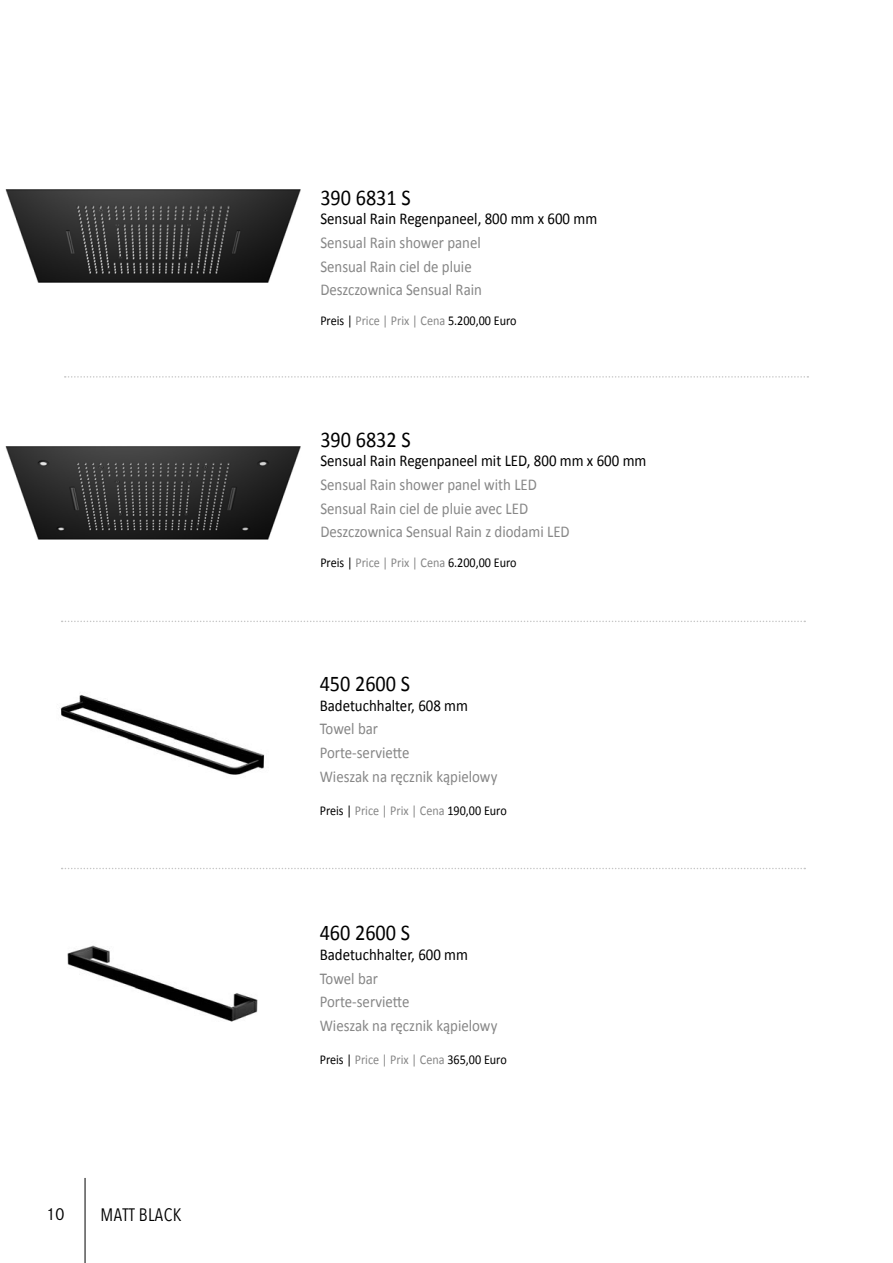
<style>
.page{position:relative;width:893px;height:1263px;background:#fff}
.page>*{position:absolute;margin:0;border:0;box-sizing:border-box;transform-origin:0 0}
.t1{font:22.5px "Calibri";color:#000;scale:.9 1}
.t2{font:18px "Avenir Next Condensed";letter-spacing:.025em;color:#000}
.t3{font:18px "Corporate S";color:#000}
.t4{font:16.5px/23.7px "Calibri";color:#878787;scale:.9 1}
.t5{font:16.5px "Calibri";color:#000;scale:.9 1}
.t6{font:13.5px "Calibri";color:#000;scale:.9 1}
.s1{color:#878787}
</style>
<div class="page">
<hr style="left:85px;top:1178px;width:1px;height:85px;background:#000">
<img style="left:60px;top:694px;width:205px;height:81px">
<img style="left:67px;top:945px;width:191px;height:77px">
<img style="left:5px;top:189px;width:296px;height:94px">
<img style="left:5px;top:376px;width:309px;height:246px">
<svg style="left:62px;top:621px;width:743px;height:1px"></svg>
<svg style="left:62px;top:868px;width:743px;height:1px"></svg>
<svg style="left:65px;top:376px;width:743px;height:2px"></svg>
<p class="t3" style="left:45px;top:1202px;width:21px">10</p>
<p class="t2" style="left:101px;top:1199px;width:82px">MATT BLACK</p>
<h1 class="t1" style="left:320px;top:181px;width:102px">390 6831 S</h1>
<p class="t5" style="left:320px;top:207px;width:309px">Sensual Rain Regenpaneel, 800 mm x 600 mm</p>
<p class="t4" style="left:320px;top:230px;width:181px">Sensual Rain shower panel<br>Sensual Rain ciel de pluie<br>Deszczownica Sensual Rain</p>
<p class="t6" style="left:320px;top:311px;width:220px">Preis | <span class="s1">Price | Prix | Cena</span> 5.200,00 Euro</p>
<h1 class="t1" style="left:320px;top:423px;width:102px">390 6832 S</h1>
<p class="t5" style="left:320px;top:449px;width:364px">Sensual Rain Regenpaneel mit LED, 800 mm x 600 mm</p>
<p class="t4" style="left:320px;top:472px;width:279px">Sensual Rain shower panel with LED<br>Sensual Rain ciel de pluie avec LED<br>Deszczownica Sensual Rain z diodami LED</p>
<p class="t6" style="left:320px;top:553px;width:220px">Preis | <span class="s1">Price | Prix | Cena</span> 6.200,00 Euro</p>
<h1 class="t1" style="left:320px;top:668px;width:102px">450 2600 S</h1>
<p class="t5" style="left:320px;top:694px;width:166px">Badetuchhalter, 608 mm</p>
<p class="t4" style="left:320px;top:716px;width:199px">Towel bar<br>Porte-serviette<br>Wieszak na ręcznik kąpielowy</p>
<p class="t6" style="left:320px;top:801px;width:209px">Preis | <span class="s1">Price | Prix | Cena</span> 190,00 Euro</p>
<h1 class="t1" style="left:320px;top:917px;width:102px">460 2600 S</h1>
<p class="t5" style="left:320px;top:943px;width:166px">Badetuchhalter, 600 mm</p>
<p class="t4" style="left:320px;top:966px;width:199px">Towel bar<br>Porte-serviette<br>Wieszak na ręcznik kąpielowy</p>
<p class="t6" style="left:320px;top:1050px;width:209px">Preis | <span class="s1">Price | Prix | Cena</span> 365,00 Euro</p>
</div>
